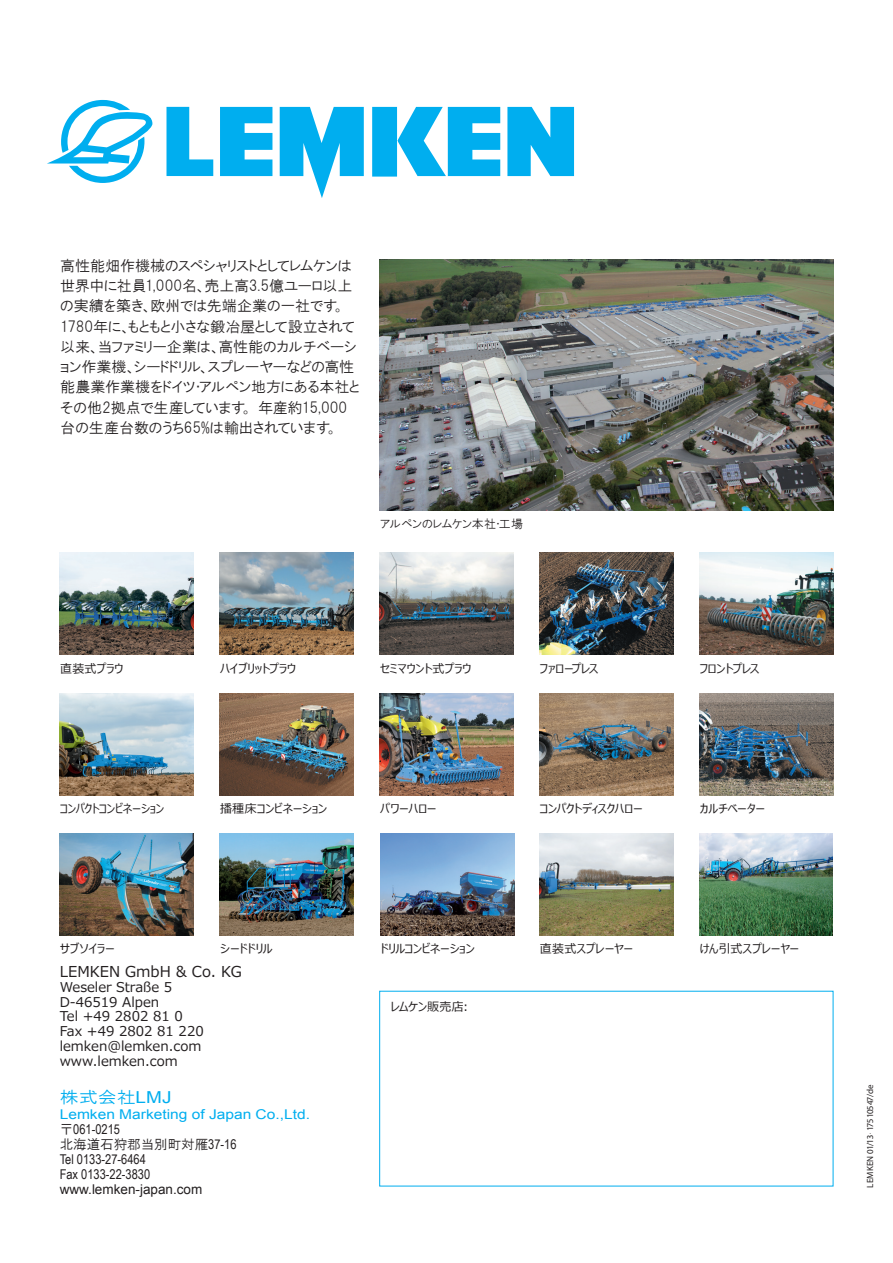
<style>
.page{position:relative;width:893px;height:1263px;background:#fff}
.page>*{position:absolute;margin:0;border:0;box-sizing:border-box;transform-origin:0 0}
.t1{font:16.5px "HGP Gothic M";color:#00aeef;scale:1.15 1}
.t2{font:15px/20.2px "HGP Gothic M";letter-spacing:-.005em;color:#231f20}
.t3{font:15px "Meiryo UI";color:#231f20}
.t4{font:13.5px/14.7px "Meiryo UI";color:#231f20}
.t5{font:13.5px/15px "Arial Narrow";color:#231f20}
.t6{font:13.5px "Arial";color:#00aeef;scale:1.15 1}
.t7{font:13.5px "Arial";color:#231f20}
.t8{font:13.5px "HGP Gothic M";color:#231f20}
.t9{font:12px "Meiryo UI";letter-spacing:-.005em;color:#231f20}
.t10{font:12px "HGP Gothic M";letter-spacing:-.01em;color:#231f20}
.t11{font:12px "Meiryo UI";letter-spacing:-.005em;color:#231f20;scale:.93 1}
.t12{font:12px "Meiryo UI";letter-spacing:-.045em;color:#231f20}
.t13{font:12px "Meiryo UI";letter-spacing:.015em;color:#231f20}
.t14{font:9px "Myriad Pro";letter-spacing:.015em;color:#231f20}
.s1{font-family:"Arial"}
.s2{font-family:"HGP Gothic M"}
.s3{font-family:"Arial Narrow"}
</style>
<div class="page">
<svg style="left:47px;top:100px;width:527px;height:98px"></svg>
<img style="left:60px;top:553px;width:134px;height:102px">
<img style="left:219px;top:553px;width:135px;height:102px">
<img style="left:539px;top:553px;width:135px;height:102px">
<img style="left:699px;top:553px;width:134px;height:102px">
<img style="left:60px;top:693px;width:134px;height:102px">
<img style="left:219px;top:693px;width:135px;height:102px">
<img style="left:379px;top:693px;width:135px;height:102px">
<img style="left:539px;top:693px;width:135px;height:102px">
<img style="left:699px;top:693px;width:134px;height:102px">
<img style="left:60px;top:833px;width:134px;height:102px">
<img style="left:219px;top:833px;width:135px;height:102px">
<img style="left:380px;top:833px;width:134px;height:102px">
<img style="left:699px;top:833px;width:134px;height:102px">
<img style="left:379px;top:259px;width:454px;height:251px">
<img style="left:539px;top:833px;width:135px;height:102px">
<img style="left:379px;top:553px;width:135px;height:102px">
<p class="t2" style="left:60px;top:255px;width:301px">高性能畑作機械のスペシャリストとしてレムケンは世界中に社員1,000名、売上高3.5億ユーロ以上の実績を築き、欧州では先端企業の一社です。<br>1780年に、もともと小さな鍛冶屋として設立されて以来、当ファミリー企業は、高性能のカルチベーション作業機、シードドリル、スプレーヤーなどの高性能農業作業機をドイツ・アルペン地方にある本社とその他2拠点で生産しています。年産約15,000台の生産台数のうち65%は輸出されています。</p>
<p class="t10" style="left:380px;top:518px;width:145px">アルペンのレムケン本社・工場</p>
<p class="t9" style="left:60px;top:661px;width:65px">直装式プラウ</p>
<p class="t9" style="left:220px;top:661px;width:77px">ハイブリットプラウ</p>
<p class="t9" style="left:380px;top:661px;width:93px">セミマウント式プラウ</p>
<p class="t9" style="left:540px;top:661px;width:60px">ファロープレス</p>
<p class="t9" style="left:700px;top:661px;width:61px">フロントプレス</p>
<p class="t11" style="left:60px;top:800px;width:113px">コンパクトコンビネーション</p>
<p class="t9" style="left:220px;top:800px;width:109px">播種床コンビネーション</p>
<p class="t9" style="left:380px;top:800px;width:58px">パワーハロー</p>
<p class="t12" style="left:540px;top:800px;width:104px">コンパクトディスクハロー</p>
<p class="t9" style="left:700px;top:800px;width:67px">カルチベーター</p>
<p class="t9" style="left:60px;top:940px;width:56px">サブソイラー</p>
<p class="t9" style="left:220px;top:940px;width:54px">シードドリル</p>
<p class="t9" style="left:380px;top:940px;width:96px">ドリルコンビネーション</p>
<p class="t13" style="left:540px;top:940px;width:95px">直装式スプレーヤー</p>
<p class="t9" style="left:700px;top:940px;width:101px">けん引式スプレーヤー</p>
<p class="t3" style="left:60px;top:961px;width:184px">LEMKEN GmbH &amp; Co. KG</p>
<p class="t4" style="left:60px;top:980px;width:146px">Weseler Straße 5<br>D-46519 Alpen<br>Tel +49 2802 81 0<br>Fax +49 2802 81 220 lemken@lemken.com www.lemken.com</p>
<p class="t1" style="left:60px;top:1088px;width:99px">株式会社<span class="s1">LMJ</span></p>
<p class="t6" style="left:60px;top:1105px;width:219px">Lemken Marketing of Japan Co.,Ltd.</p>
<p class="t5" style="left:60px;top:1121px;width:62px"><span class="s2">〒</span>061-0215</p>
<p class="t8" style="left:60px;top:1137px;width:178px">北海道石狩郡当別町対雁<span class="s3">37-16</span></p>
<p class="t5" style="left:60px;top:1151px;width:92px">Tel 0133-27-6464<br>Fax 0133-22-3830</p>
<p class="t7" style="left:60px;top:1180px;width:144px">www.lemken-japan.com</p>
<p class="t9" style="left:391px;top:998px;width:79px">レムケン販売店:</p>
<p class="t14" style="left:865px;top:1187px;width:104px;rotate:-90deg">LEMKEN 01/13 . 175 10547/de</p>
</div>
